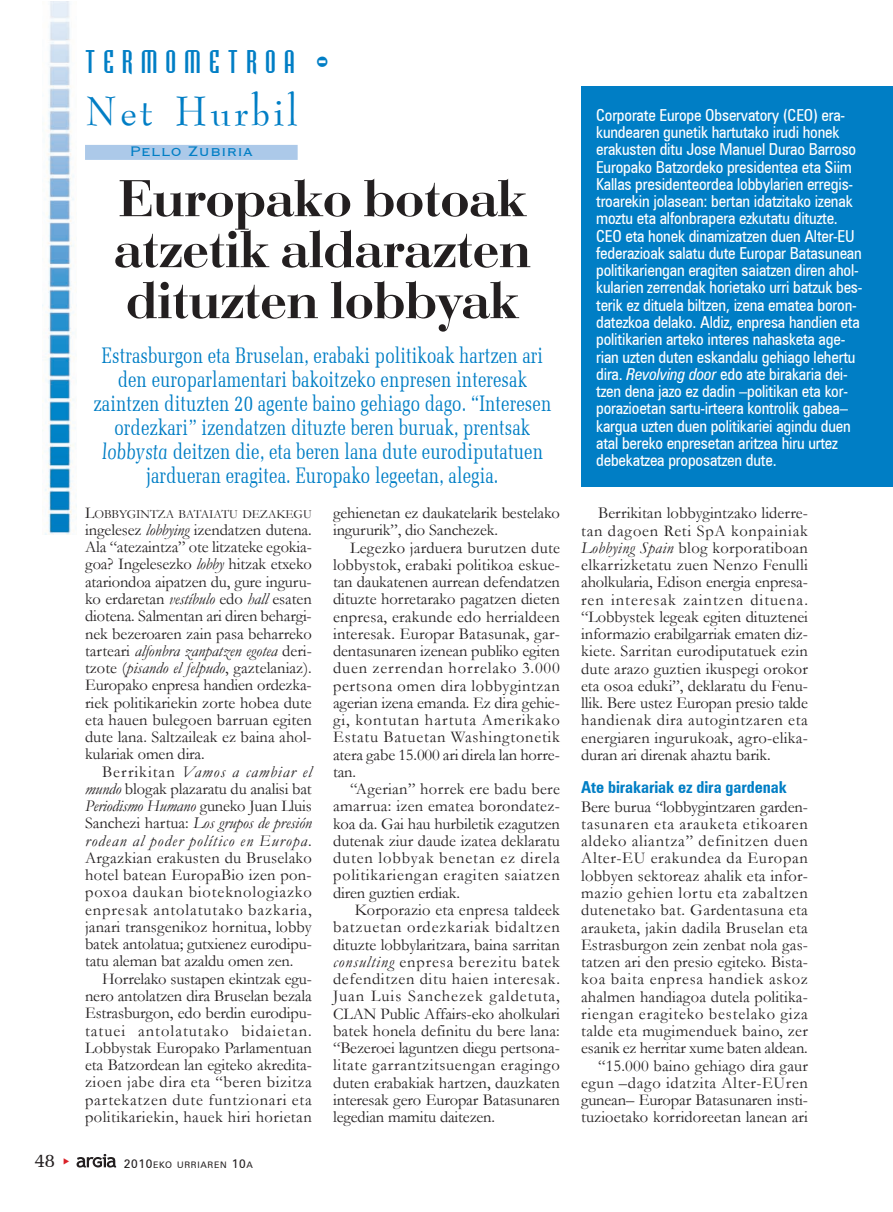
<style>
.page{position:relative;width:893px;height:1212px;background:#fff}
.page>*{position:absolute;margin:0;border:0;box-sizing:border-box;transform-origin:0 0}
.t1{font:54px/51px "Bodoni";color:#231f20;text-align:justify}
.t2{font:48px "Bernadette";letter-spacing:.07em;color:#007ec5}
.t3{font:30px "Bodiac";letter-spacing:.275em;color:#007ec5}
.t4{font:22.5px/24px "Memoir Condensed";color:#007ec5;text-align:center}
.t5{font:19.5px "Memoir";color:#231f20}
.t6{font:18px "Copprpl Goth BT";color:#007ec5}
.t7{font:16.5px/17.2px "Garamond";letter-spacing:.005em;color:#231f20;text-align:justify}
.t8{font:16.5px/17.2px "Zurich Cn BT";letter-spacing:-.01em;color:#fff}
.t9{font:700 16.5px "Zurich Cn BT";letter-spacing:-.005em;color:#007ec5}
.t10{font:12.3px "Garamond";letter-spacing:-.005em;color:#231f20}
.t11{font:9px "Zurich BT";letter-spacing:.075em;color:#231f20}
.s1{font-style:italic}
.s2{font-size:16.5px}
.s3{font-size:12px}
</style>
<div class="page">
<div style="left:85px;top:145px;width:213px;height:15px;background:#acc9e9"></div>
<img style="left:45px;top:1px;width:31px;height:533px">
<svg style="left:77px;top:1154px;width:39px;height:13px"></svg>
<div style="left:581px;top:86px;width:311px;height:401px;background:#007ec5"></div>
<h3 class="t3" style="left:85px;top:50px;width:245px">TERMOMETROA -</h3>
<h2 class="t2" style="left:85px;top:88px;width:214px">Net Hurbil</h2>
<p class="t6" style="left:129px;top:142px;width:125px">Pello Zubiria</p>
<h1 class="t1" style="left:114px;top:179px;width:418px">Europako botoak atzetik aldarazten dituzten lobbyak</h1>
<p class="t4" style="left:93px;top:343px;width:459px">Estrasburgon eta Bruselan, erabaki politikoak hartzen ari den europarlamentari bakoitzeko enpresen interesak zaintzen dituzten 20 agente baino gehiago dago. “Interesen ordezkari” izendatzen dituzte beren buruak, prentsak <span class="s1">lobbysta</span> deitzen die, eta beren lana dute eurodiputatuen jardueran eragitea. Europako legeetan, alegia.</p>
<p class="t10" style="left:85px;top:507px;width:228px"><span class="s2">L</span>OBBYGINTZA BATAIATU DEZAKEGU</p>
<p class="t7" style="left:85px;top:521px;width:228px">ingelesez <span class="s1">lobbying</span> izendatzen dutena.<br>Ala “atezaintza” ote litzateke egokia&shy;goa? Ingelesezko <span class="s1">lobby</span> hitzak etxeko atariondoa aipatzen du, gure inguru&shy;ko erdaretan <span class="s1">vestíbulo</span> edo <span class="s1">hall</span> esaten diotena. Salmentan ari diren behargi&shy;nek bezeroaren zain pasa beharreko tarteari <span class="s1">alfonbra zanpatzen egotea</span> deri&shy;tzote (<span class="s1">pisando el felpudo</span>, gaztelaniaz).<br>Europako enpresa handien ordezka&shy;riek politikariekin zorte hobea dute eta hauen bulegoen barruan egiten dute lana. Saltzaileak ez baina ahol&shy;kulariak omen dira.</p>
<p class="t7" style="left:85px;top:763px;width:228px;text-indent:17px">Berrikitan <span class="s1">Vamos a cambiar el mundo</span> blogak plazaratu du analisi bat <span class="s1">Periodismo Humano</span> guneko Juan Lluis Sanchezi hartua: <span class="s1">Los grupos de presión rodean al poder político en Europa</span>.<br>Argazkian erakusten du Bruselako hotel batean EuropaBio izen pon&shy;poxoa daukan bioteknologiazko enpresak antolatutako bazkaria, janari transgenikoz hornitua, lobby batek antolatua; gutxienez eurodipu&shy;tatu aleman bat azaldu omen zen.</p>
<p class="t7" style="left:85px;top:970px;width:228px;text-indent:17px">Horrelako sustapen ekintzak egu&shy;nero antolatzen dira Bruselan bezala Estrasburgon, edo berdin eurodipu&shy;tatuei antolatutako bidaietan.<br>Lobbystak Europako Parlamentuan eta Batzordean lan egiteko akredita&shy;zioen jabe dira eta “beren bizitza partekatzen dute funtzionari eta politikariekin, hauek hiri horietan</p>
<p class="t5" style="left:35px;top:1149px;width:22px">48</p>
<p class="t11" style="left:124px;top:1159px;width:130px"><span class="s3">2010</span>EKO URRIAREN <span class="s3">10</span>A</p>
<p class="t7" style="left:333px;top:504px;width:228px">gehienetan ez daukatelarik bestelako ingururik”, dio Sanchezek.</p>
<p class="t7" style="left:333px;top:539px;width:228px;text-indent:17px">Legezko jarduera burutzen dute lobbystok, erabaki politikoa eskue&shy;tan daukatenen aurrean defendatzen dituzte horretarako pagatzen dieten enpresa, erakunde edo herrialdeen interesak. Europar Batasunak, gar&shy;dentasunaren izenean publiko egiten duen zerrendan horrelako 3.000 pertsona omen dira lobbygintzan agerian izena emanda. Ez dira gehie&shy;gi, kontutan hartuta Amerikako Estatu Batuetan Washingtonetik atera gabe 15.000 ari direla lan horre&shy;tan.</p>
<p class="t7" style="left:333px;top:780px;width:228px;text-indent:17px">“Agerian” horrek ere badu bere amarrua: izen ematea borondatez&shy;koa da. Gai hau hurbiletik ezagutzen dutenak ziur daude izatea deklaratu duten lobbyak benetan ez direla politikariengan eragiten saiatzen diren guztien erdiak.</p>
<p class="t7" style="left:333px;top:901px;width:228px;text-indent:22px">Korporazio eta enpresa taldeek batzuetan ordezkariak bidaltzen dituzte lobbylaritzara, baina sarritan <span class="s1">consulting</span> enpresa berezitu batek defenditzen ditu haien interesak.<br>Juan Luis Sanchezek galdetuta, CLAN Public Affairs-eko aholkulari batek honela definitu du bere lana: “Bezeroei laguntzen diegu pertsona&shy;litate garrantzitsuengan eragingo duten erabakiak hartzen, dauzkaten interesak gero Europar Batasunaren legedian mamitu daitezen.</p>
<p class="t8" style="left:596px;top:106px;width:268px">Corporate Europe Observatory (CEO) era&shy;kundearen gunetik hartutako irudi honek erakusten ditu Jose Manuel Durao Barroso Europako Batzordeko presidentea eta Siim Kallas presidenteordea lobbylarien erregis&shy;troarekin jolasean: bertan idatzitako izenak moztu eta alfonbrapera ezkutatu dituzte.<br>CEO eta honek dinamizatzen duen Alter-EU federazioak salatu dute Europar Batasunean politikariengan eragiten saiatzen diren ahol&shy;kularien zerrendak horietako urri batzuk bes&shy;terik ez dituela biltzen, izena ematea boron&shy;datezkoa delako. Aldiz, enpresa handien eta politikarien arteko interes nahasketa age&shy;rian uzten duten eskandalu gehiago lehertu dira. <span class="s1">Revolving door</span> edo ate birakaria dei&shy;tzen dena jazo ez dadin –politikan eta kor&shy;porazioetan sartu-irteera kontrolik gabea– kargua uzten duen politikariei agindu duen atal bereko enpresetan aritzea hiru urtez debekatzea proposatzen dute.</p>
<p class="t7" style="left:581px;top:505px;width:228px;text-indent:17px">Berrikitan lobbygintzako liderre&shy;tan dagoen Reti SpA konpainiak <span class="s1">Lobbying Spain</span> blog korporatiboan elkarrizketatu zuen Nenzo Fenulli aholkularia, Edison energia enpresa&shy;ren interesak zaintzen dituena. “Lobbystek legeak egiten dituztenei informazio erabilgarriak ematen diz&shy;kiete. Sarritan eurodiputatuek ezin dute arazo guztien ikuspegi orokor eta osoa eduki”, deklaratu du Fenu&shy;llik. Bere ustez Europan presio talde handienak dira autogintzaren eta energiaren ingurukoak, agro-elika&shy;duran ari direnak ahaztu barik.</p>
<p class="t9" style="left:581px;top:777px;width:207px">Ate birakariak ez dira gardenak</p>
<p class="t7" style="left:581px;top:798px;width:228px;text-align:right">Bere burua “lobbygintzaren garden&shy;tasunaren eta arauketa etikoaren aldeko aliantza” definitzen duen Alter-EU erakundea da Europan lobbyen sektoreaz ahalik eta infor&shy;mazio gehien lortu eta zabaltzen dutenetako bat. Gardentasuna eta arauketa, jakin dadila Bruselan eta Estrasburgon zein zenbat nola gas&shy;tatzen ari den presio egiteko. Bista&shy;koa baita enpresa handiek askoz ahalmen handiagoa dutela politika&shy;riengan eragiteko bestelako giza talde eta mugimenduek baino, zer esanik ez herritar xume baten aldean. “15.000 baino gehiago dira gaur egun –dago idatzita Alter-EUren gunean– Europar Batasunaren insti&shy;tuzioetako korridoreetan lanean ari</p>
</div>
